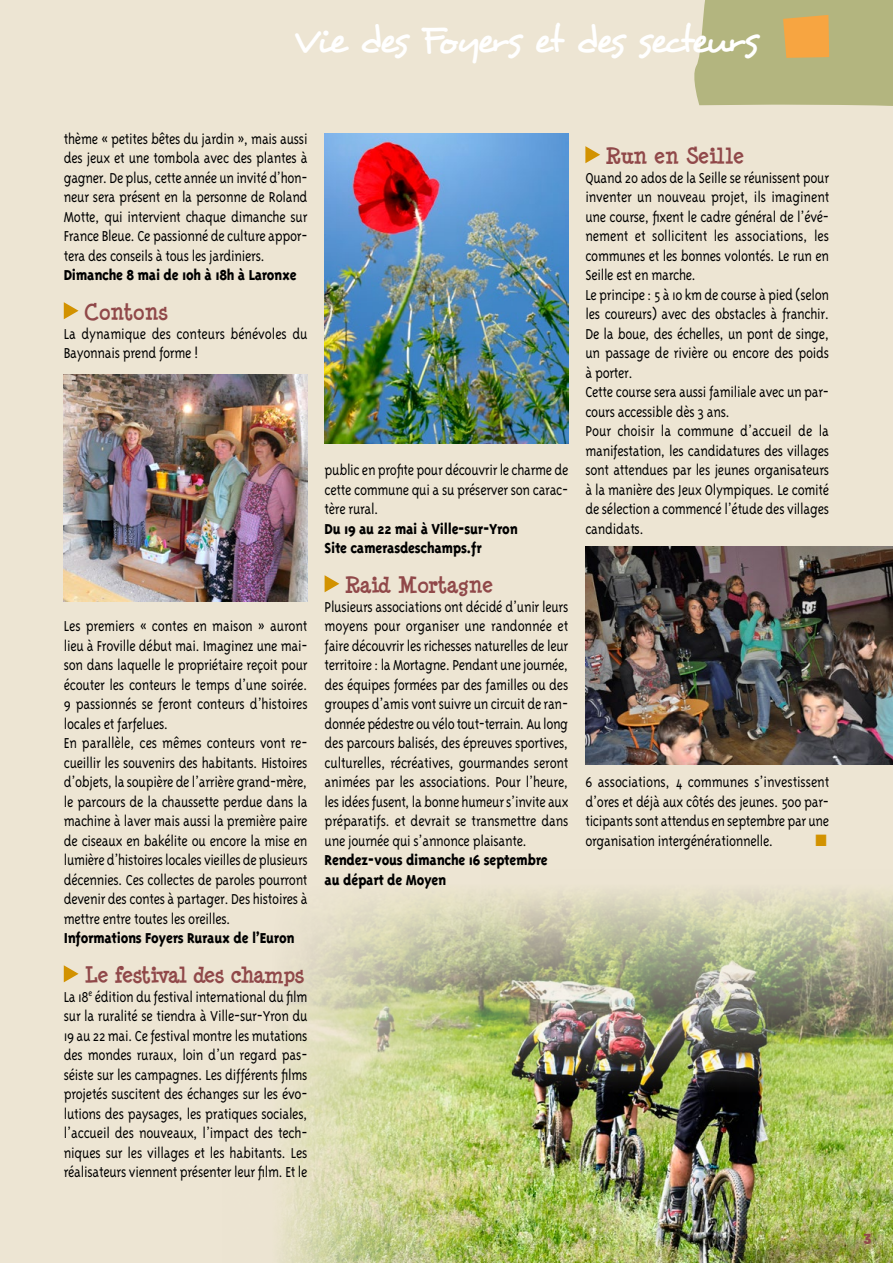
<style>
.page{position:relative;width:893px;height:1263px;background:#ede5d3}
.page>*{position:absolute;margin:0;border:0;box-sizing:border-box;transform-origin:0 0}
.t1{font:39px "Desyrel";letter-spacing:-.075em;color:#fff}
.t2{font:700 21px "Minya Nouvelle";color:#904849}
.t3{font:700 21px "Minya Nouvelle";letter-spacing:-.03em;color:#904849}
.t4{font:300 16.5px/19.5px "Triplex";letter-spacing:-.02em;color:#000;text-align:justify;scale:.9 1}
.t5{font:800 16.5px/19.5px "Triplex";letter-spacing:-.02em;color:#000;scale:.9 1}
.t6{font:16.5px "Zapf Dingbats ITC";color:#d29200;scale:.9 1}
.t7{font:15px "Go Go Go";color:#904849;scale:.85 1}
</style>
<div class="page">
<img style="left:281px;top:891px;width:612px;height:372px">
<svg style="left:64px;top:302px;width:15px;height:17px"></svg>
<svg style="left:64px;top:965px;width:15px;height:17px"></svg>
<svg style="left:325px;top:575px;width:14px;height:17px"></svg>
<svg style="left:585px;top:146px;width:15px;height:17px"></svg>
<svg style="left:694px;top:0;width:199px;height:106px;background:#bab57c"></svg>
<img style="left:585px;top:546px;width:308px;height:219px">
<img style="left:64px;top:374px;width:244px;height:227px">
<img style="left:325px;top:134px;width:243px;height:309px">
<h1 class="t1" style="left:293px;top:16px;width:466px">Vie des Foyers et des secteurs</h1>
<p class="t4" style="left:64px;top:129px;width:272px">thème « petites bêtes du jardin », mais aussi des jeux et une tombola avec des plantes à gagner. De plus, cette année un invité d’hon&shy;neur sera présent en la personne de Roland Motte, qui intervient chaque dimanche sur France Bleue. Ce passionné de culture appor&shy;tera des conseils à tous les jardiniers.</p>
<p class="t5" style="left:64px;top:265px;width:260px">Dimanche 8 mai de 10h à 18h à Laronxe</p>
<p class="t2" style="left:84px;top:299px;width:86px">Contons</p>
<p class="t4" style="left:64px;top:324px;width:272px">La dynamique des conteurs bénévoles du<br>Bayonnais prend forme !</p>
<p class="t4" style="left:64px;top:616px;width:273px;text-align:left">Les premiers « contes en maison » auront lieu à Froville début mai. Imaginez une mai&shy;son dans laquelle le propriétaire reçoit pour écouter les conteurs le temps d’une soirée.<br>9 passionnés se feront conteurs d’histoires locales et farfelues.<br>En parallèle, ces mêmes conteurs vont re&shy;cueillir les souvenirs des habitants. Histoires d’objets, la soupière de l’arrière grand-mère, le parcours de la chaussette perdue dans la machine à laver mais aussi la première paire de ciseaux en bakélite ou encore la mise en lumière d’histoires locales vieilles de plusieurs décennies. Ces collectes de paroles pourront devenir des contes à partager. Des histoires à mettre entre toutes les oreilles.</p>
<p class="t5" style="left:64px;top:928px;width:258px">Informations Foyers Ruraux de l’Euron</p>
<p class="t3" style="left:84px;top:962px;width:222px">Le festival des champs</p>
<p class="t4" style="left:64px;top:987px;width:272px">La 18<sup>e</sup> édition du festival international du film sur la ruralité se tiendra à Ville-sur-Yron du 19 au 22 mai. Ce festival montre les mutations des mondes ruraux, loin d’un regard pas&shy;séiste sur les campagnes. Les différents films projetés suscitent des échanges sur les évo&shy;lutions des paysages, les pratiques sociales, l’accueil des nouveaux, l’impact des tech&shy;niques sur les villages et les habitants. Les réalisateurs viennent présenter leur film. Et le</p>
<p class="t4" style="left:325px;top:460px;width:273px">public en profite pour découvrir le charme de cette commune qui a su préserver son carac&shy;tère rural.</p>
<p class="t5" style="left:325px;top:518px;width:216px">Du 19 au 22 mai à Ville-sur-Yron<br>Site camerasdeschamps.fr</p>
<p class="t2" style="left:345px;top:572px;width:149px">Raid Mortagne</p>
<p class="t4" style="left:325px;top:597px;width:273px">Plusieurs associations ont décidé d’unir leurs moyens pour organiser une randonnée et faire découvrir les richesses naturelles de leur territoire : la Mortagne. Pendant une journée, des équipes formées par des familles ou des groupes d’amis vont suivre un circuit de ran&shy;donnée pédestre ou vélo tout-terrain. Au long des parcours balisés, des épreuves sportives, culturelles, récréatives, gourmandes seront animées par les associations. Pour l’heure, les idées fusent, la bonne humeur s’invite aux préparatifs. et devrait se transmettre dans une journée qui s’annonce plaisante.</p>
<p class="t5" style="left:325px;top:850px;width:249px">Rendez-vous dimanche 16 septembre au départ de Moyen</p>
<p class="t2" style="left:606px;top:143px;width:140px">Run en Seille</p>
<p class="t4" style="left:585px;top:168px;width:273px;text-align:left">Quand 20 ados de la Seille se réunissent pour inventer un nouveau projet, ils imaginent une course, fixent le cadre général de l’évé&shy;nement et sollicitent les associations, les communes et les bonnes volontés. Le run en Seille est en marche.<br>Le principe : 5 à 10 km de course à pied (selon les coureurs) avec des obstacles à franchir.<br>De la boue, des échelles, un pont de singe, un passage de rivière ou encore des poids à porter.<br>Cette course sera aussi familiale avec un par&shy;cours accessible dès 3 ans.<br>Pour choisir la commune d’accueil de la manifestation, les candidatures des villages sont attendues par les jeunes organisateurs à la manière des Jeux Olympiques. Le comité de sélection a commencé l’étude des villages candidats.</p>
<p class="t4" style="left:585px;top:772px;width:273px">6 associations, 4 communes s’investissent d’ores et déjà aux côtés des jeunes. 500 par&shy;ticipants sont attendus en septembre par une organisation intergénérationnelle.</p>
<p class="t6" style="left:816px;top:832px;width:14px">■</p>
<p class="t7" style="left:864px;top:1230px;width:11px">3</p>
</div>
